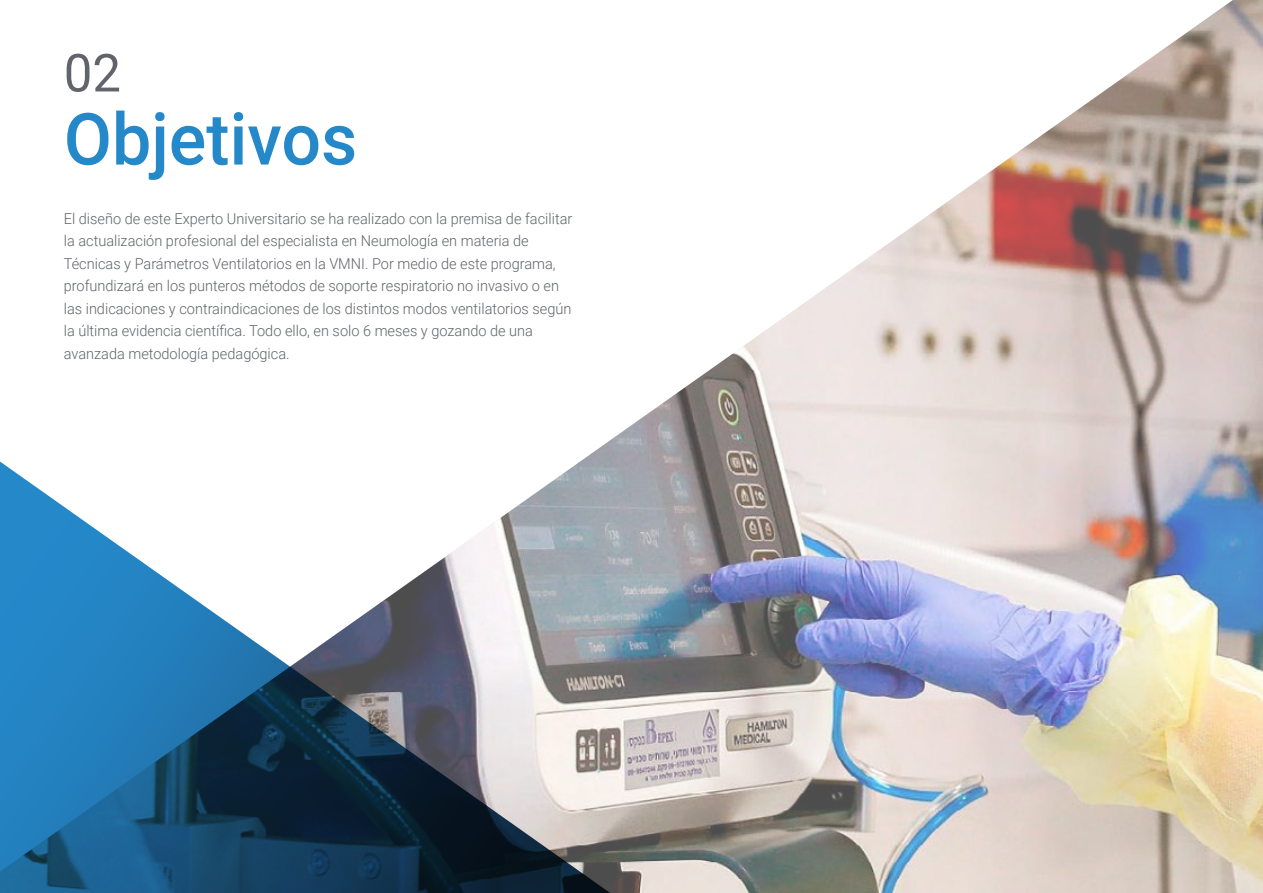
<style>
.page{position:relative;width:1263px;height:893px;background:#fff}
.page>*{position:absolute;margin:0;border:0;box-sizing:border-box;transform-origin:0 0}
.t1{font:500 72px "Roboto";color:#2488c9}
.t2{font:52.5px "Roboto";color:#61646a}
.t3{font:300 15px/22.5px "Roboto";color:#61646a}
</style>
<div class="page">
<img style="left:602px;top:0;width:661px;height:893px">
<svg style="left:0;top:446px;width:640px;height:447px"></svg>
<h2 class="t2" style="left:64px;top:36px;width:59px">02</h2>
<h1 class="t1" style="left:64px;top:89px;width:295px">Objetivos</h1>
<p class="t3" style="left:64px;top:207px;width:510px">El diseño de este Experto Universitario se ha realizado con la premisa de facilitar la actualización profesional del especialista en Neumología en materia de Técnicas y Parámetros Ventilatorios en la VMNI. Por medio de este programa, profundizará en los punteros métodos de soporte respiratorio no invasivo o en las indicaciones y contraindicaciones de los distintos modos ventilatorios según la última evidencia científica. Todo ello, en solo 6 meses y gozando de una avanzada metodología pedagógica.</p>
</div>
